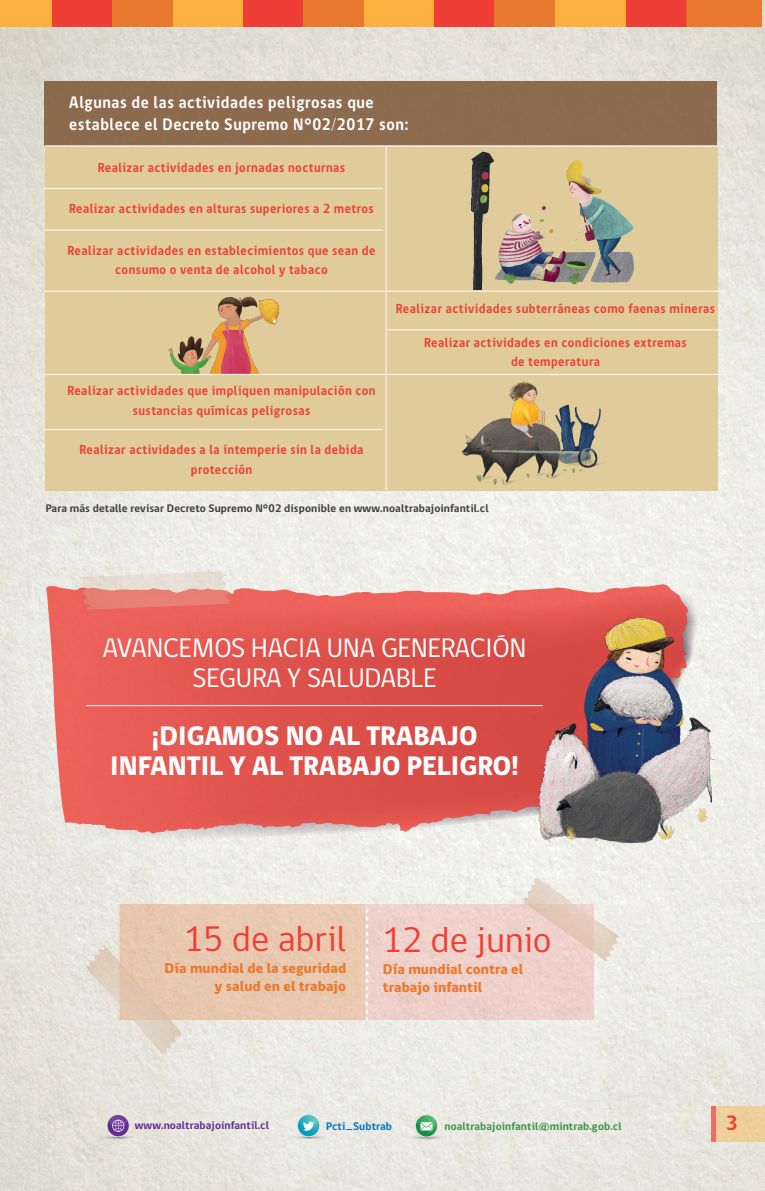
<style>
.page{position:relative;width:765px;height:1191px;background:#fff}
.page>*{position:absolute;margin:0;border:0;box-sizing:border-box;transform-origin:0 0}
.t1{font:36.25px "gob CL";letter-spacing:.005em;color:#ee3e35}
.t2{font:800 27.5px/30px "gob CL";color:#fff;text-align:center}
.t3{font:27.5px/30px "gob CL";color:#fff;text-align:center}
.t4{font:700 21.25px "gob CL";color:#ee3e35}
.t5{font:700 17.12px/22px "gob CL";letter-spacing:.04em;color:#fff;scale:.92 1}
.t6{font:800 14.5px/18.1px "gob CL";letter-spacing:.005em;color:#e9792e;text-align:right}
.t7{font:700 13.5px/19.6px "gob CL";letter-spacing:.04em;color:#ee3e35;text-align:center;scale:.92 1}
.t8{font:700 11.25px "gob CL";letter-spacing:.01em;color:#3e3e3f}
.t9{font:700 11.25px "gob CL";letter-spacing:.005em;color:#3c9346}
.t10{font:700 11.25px "gob CL";letter-spacing:.005em;color:#652d91}
.t11{font:700 11.25px "gob CL";letter-spacing:.005em;color:#0374bc}
</style>
<div class="page">
<img style="left:0;top:0;width:765px;height:1190px">
<div style="left:45px;top:147px;width:673px;height:344px;background:#e0cc9a"></div>
<img style="left:165px;top:296px;width:117px;height:78px">
<div style="left:120px;top:905px;width:474px;height:115px;background:#eed0ca"></div>
<div style="left:119px;top:905px;width:246px;height:115px;background:#e9c8b0"></div>
<svg style="left:75px;top:590px;width:624px;height:251px;background:#ebebe6"></svg>
<svg style="left:46px;top:584px;width:642px;height:249px;background:#e2625b"></svg>
<svg style="left:79px;top:571px;width:152px;height:38px;background:#e7aca1"></svg>
<svg style="left:86px;top:944px;width:99px;height:110px"></svg>
<svg style="left:290px;top:1134px;width:37px;height:5px"></svg>
<svg style="left:297px;top:1114px;width:23px;height:23px"></svg>
<svg style="left:298px;top:1115px;width:21px;height:21px"></svg>
<svg style="left:100px;top:1134px;width:37px;height:5px"></svg>
<svg style="left:107px;top:1114px;width:23px;height:23px"></svg>
<svg style="left:408px;top:1134px;width:37px;height:5px"></svg>
<svg style="left:415px;top:1114px;width:23px;height:23px"></svg>
<svg style="left:416px;top:1115px;width:21px;height:21px"></svg>
<svg style="left:108px;top:1115px;width:21px;height:21px"></svg>
<div style="left:0;top:0;width:113px;height:27px;background:#fbb03f"></div>
<div style="left:52px;top:0;width:61px;height:27px;background:#ee3e35"></div>
<div style="left:112px;top:0;width:61px;height:27px;background:#e9792e"></div>
<div style="left:173px;top:0;width:130px;height:27px;background:#fbb03f"></div>
<div style="left:243px;top:0;width:61px;height:27px;background:#ee3e35"></div>
<div style="left:304px;top:0;width:60px;height:27px;background:#e9792e"></div>
<div style="left:364px;top:0;width:130px;height:27px;background:#fbb03f"></div>
<div style="left:435px;top:0;width:60px;height:27px;background:#ee3e35"></div>
<div style="left:495px;top:0;width:60px;height:27px;background:#e9792e"></div>
<div style="left:555px;top:0;width:129px;height:27px;background:#fbb03f"></div>
<div style="left:626px;top:0;width:61px;height:27px;background:#ee3e35"></div>
<div style="left:686px;top:0;width:76px;height:27px;background:#e9792e"></div>
<hr style="left:44px;top:188px;width:339px;height:1px;background:#fdf0e5">
<hr style="left:44px;top:229px;width:339px;height:2px;background:#fdf0e5">
<hr style="left:44px;top:429px;width:339px;height:1px;background:#fdf0e5">
<hr style="left:387px;top:329px;width:337px;height:1px;background:#fdf0e5">
<hr style="left:385px;top:146px;width:2px;height:344px;background:#fdf0e5">
<hr style="left:44px;top:290px;width:681px;height:2px;background:#fdf0e5">
<hr style="left:44px;top:374px;width:680px;height:1px;background:#fdf0e5">
<div style="left:45px;top:81px;width:672px;height:65px;background:#8c6b4e"></div>
<hr style="left:45px;top:145px;width:673px;height:1px;background:#fdf0e5">
<svg style="left:520px;top:878px;width:100px;height:83px"></svg>
<svg style="left:366px;top:909px;width:2px;height:109px"></svg>
<hr style="left:86px;top:705px;width:456px;height:1px;background:#fff">
<div style="left:717px;top:1106px;width:48px;height:35px;background:#eece9b"></div>
<div style="left:711px;top:1106px;width:5px;height:35px;background:#ec6e66"></div>
<img style="left:520px;top:606px;width:201px;height:246px">
<img style="left:462px;top:381px;width:140px;height:104px">
<img style="left:518px;top:159px;width:116px;height:126px">
<img style="left:470px;top:151px;width:48px;height:139px">
<p class="t5" style="left:69px;top:92px;width:370px">Algunas de las actividades peligrosas que establece el Decreto Supremo N°02/2017 son:</p>
<p class="t7" style="left:98px;top:157px;width:270px">Realizar actividades en jornadas nocturnas</p>
<p class="t7" style="left:69px;top:199px;width:333px">Realizar actividades en alturas superiores a 2 metros</p>
<p class="t7" style="left:68px;top:241px;width:336px">Realizar actividades en establecimientos que sean de consumo o venta de alcohol y tabaco</p>
<p class="t7" style="left:67px;top:381px;width:336px">Realizar actividades que impliquen manipulación con sustancias químicas peligrosas</p>
<p class="t7" style="left:80px;top:440px;width:310px">Realizar actividades a la intemperie sin la debida protección</p>
<p class="t7" style="left:396px;top:299px;width:348px">Realizar actividades subterráneas como faenas mineras</p>
<p class="t7" style="left:424px;top:332px;width:287px">Realizar actividades en condiciones extremas de temperatura</p>
<p class="t8" style="left:46px;top:500px;width:445px">Para más detalle revisar Decreto Supremo N°02 disponible en www.noaltrabajoinfantil.cl</p>
<h2 class="t3" style="left:103px;top:633px;width:425px">AVANCEMOS HACIA UNA GENERACIÓN<br>SEGURA Y SALUDABLE</h2>
<h2 class="t2" style="left:110px;top:722px;width:410px">¡DIGAMOS NO AL TRABAJO<br>INFANTIL Y AL TRABAJO PELIGRO!</h2>
<h1 class="t1" style="left:184px;top:914px;width:163px">15 de abril</h1>
<p class="t6" style="left:164px;top:959px;width:183px">Día mundial de la seguridad y salud en el trabajo</p>
<h1 class="t1" style="left:383px;top:914px;width:170px">12 de junio</h1>
<p class="t6" style="left:383px;top:960px;width:142px;text-align:left">Día mundial contra el trabajo infantil</p>
<p class="t10" style="left:135px;top:1117px;width:136px">www.noaltrabajoinfantil.cl</p>
<p class="t11" style="left:326px;top:1118px;width:67px">Pcti_Subtrab</p>
<p class="t9" style="left:444px;top:1118px;width:179px">noaltrabajoinfantil@mintrab.gob.cl</p>
<h3 class="t4" style="left:726px;top:1108px;width:14px">3</h3>
</div>
